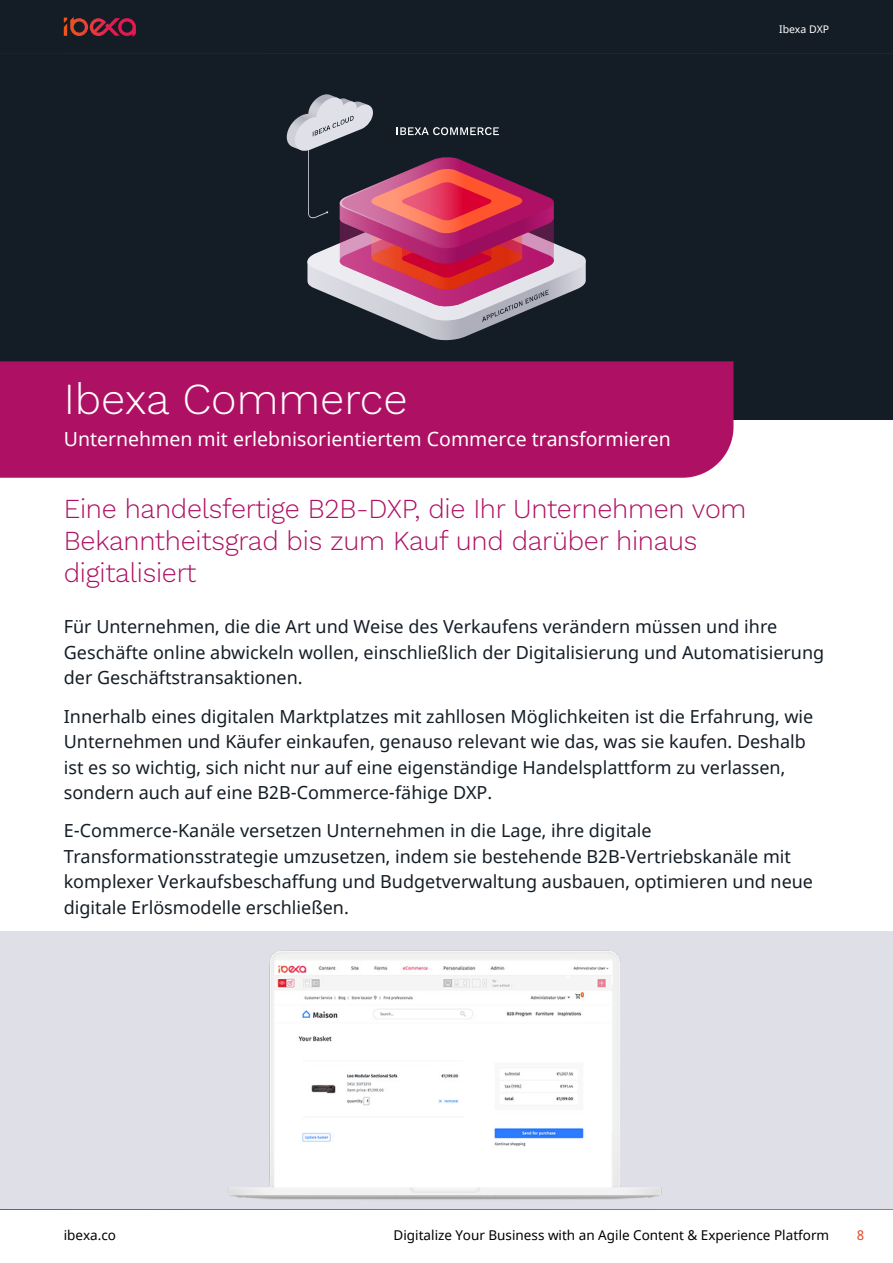
<style>
.page{position:relative;width:893px;height:1263px;background:#fff}
.page>*{position:absolute;margin:0;border:0;box-sizing:border-box;transform-origin:0 0}
.t1{font:300 43.5px "Work Sans";color:#fff}
.t2{font:300 27px/32.4px "Work Sans";letter-spacing:-.01em;color:#ae1164}
.t3{font:19.5px "Noto Sans";color:#fff}
.t4{font:18px/25.5px "Noto Sans";color:#141d26}
.t5{font:13.5px "Noto Sans";color:#000}
.t6{font:13.5px "Noto Sans";color:#e84926}
.t7{font:10.5px "Noto Sans";color:#fff}
</style>
<div class="page">
<div style="left:0;top:0;width:893px;height:54px;background:#141d26"></div>
<svg style="left:64px;top:17px;width:72px;height:20px"></svg>
<div style="left:0;top:54px;width:893px;height:365px;background:#141d26"></div>
<div style="left:0;top:361px;width:733px;height:117px;background:#ae1164"></div>
<div style="left:0;top:931px;width:893px;height:277px;background:#dfdfe8"></div>
<img style="left:229px;top:950px;width:433px;height:250px">
<svg style="left:287px;top:94px;width:299px;height:247px"></svg>
<p class="t7" style="left:779px;top:22px;width:52px">Ibexa DXP</p>
<h1 class="t1" style="left:64px;top:367px;width:345px">Ibexa Commerce</h1>
<p class="t3" style="left:64px;top:426px;width:608px">Unternehmen mit erlebnisorientiertem Commerce transformieren</p>
<h2 class="t2" style="left:64px;top:491px;width:684px">Eine handelsfertige B2B-DXP, die Ihr Unternehmen vom<br>Bekanntheitsgrad bis zum Kauf und darüber hinaus digitalisiert</h2>
<p class="t4" style="left:64px;top:615px;width:762px">Für Unternehmen, die die Art und Weise des Verkaufens verändern müssen und ihre<br>Geschäfte online abwickeln wollen, einschließlich der Digitalisierung und Automatisierung der Geschäftstransaktionen.</p>
<p class="t4" style="left:64px;top:704px;width:751px">Innerhalb eines digitalen Marktplatzes mit zahllosen Möglichkeiten ist die Erfahrung, wie Unternehmen und Käufer einkaufen, genauso relevant wie das, was sie kaufen. Deshalb ist es so wichtig, sich nicht nur auf eine eigenständige Handelsplattform zu verlassen, sondern auch auf eine B2B-Commerce-fähige DXP.</p>
<p class="t4" style="left:64px;top:819px;width:751px">E-Commerce-Kanäle versetzen Unternehmen in die Lage, ihre digitale Transformationsstrategie umzusetzen, indem sie bestehende B2B-Vertriebskanäle mit komplexer Verkaufsbeschaffung und Budgetverwaltung ausbauen, optimieren und neue digitale Erlösmodelle erschließen.</p>
<p class="t5" style="left:64px;top:1226px;width:54px">ibexa.co</p>
<p class="t5" style="left:394px;top:1226px;width:437px">Digitalize Your Business with an Agile Content &amp; Experience Platform</p>
<p class="t6" style="left:857px;top:1226px;width:9px">8</p>
</div>
